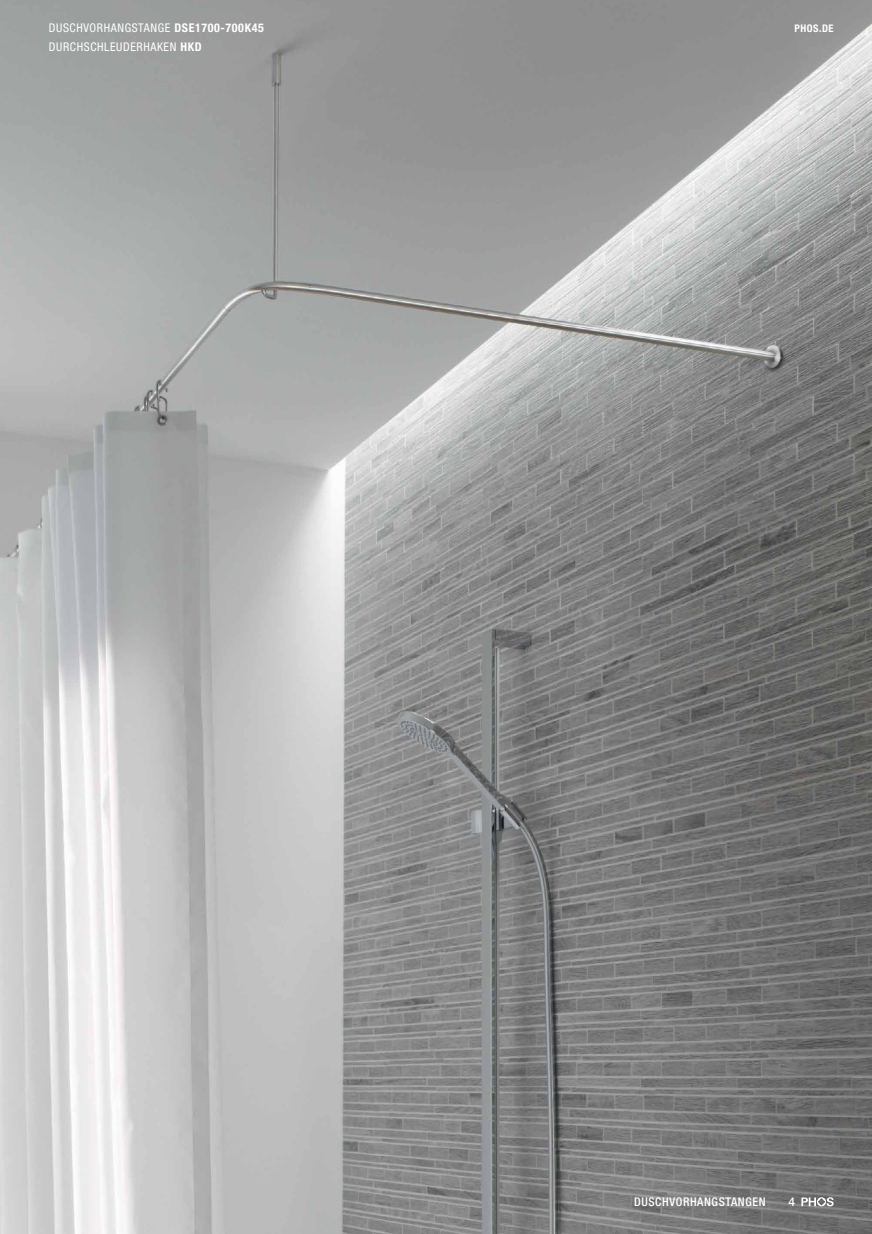
<style>
.page{position:relative;width:872px;height:1234px;background:#fff}
.page>*{position:absolute;margin:0;border:0;box-sizing:border-box;transform-origin:0 0}
.t1{font:condensed 12px/19.2px "Helvetica Neue LT Std";letter-spacing:.05em;color:#fff}
.t2{font:500 condensed 12px "Helvetica Neue LT Std";letter-spacing:.05em;color:#fff}
.t3{font:500 12px "Helvetica Neue LT Std";color:#fff}
.t4{font:700 condensed 10.5px "Helvetica Neue LT Std";letter-spacing:.05em;color:#fff}
.s1{font-weight:700}
</style>
<div class="page">
<img style="left:0;top:0;width:872px;height:1233px">
<svg style="left:801px;top:1196px;width:32px;height:9px"></svg>
<p class="t1" style="left:49px;top:18px;width:216px">DUSCHVORHANGSTANGE <span class="s1">DSE1700-700K45<br></span>DURCHSCHLEUDERHAKEN <span class="s1">HKD</span></p>
<p class="t4" style="left:794px;top:22px;width:41px">PHOS.DE</p>
<p class="t2" style="left:634px;top:1194px;width:133px">DUSCHVORHANGSTANGEN</p>
<p class="t3" style="left:788px;top:1194px;width:8px">4</p>
</div>
